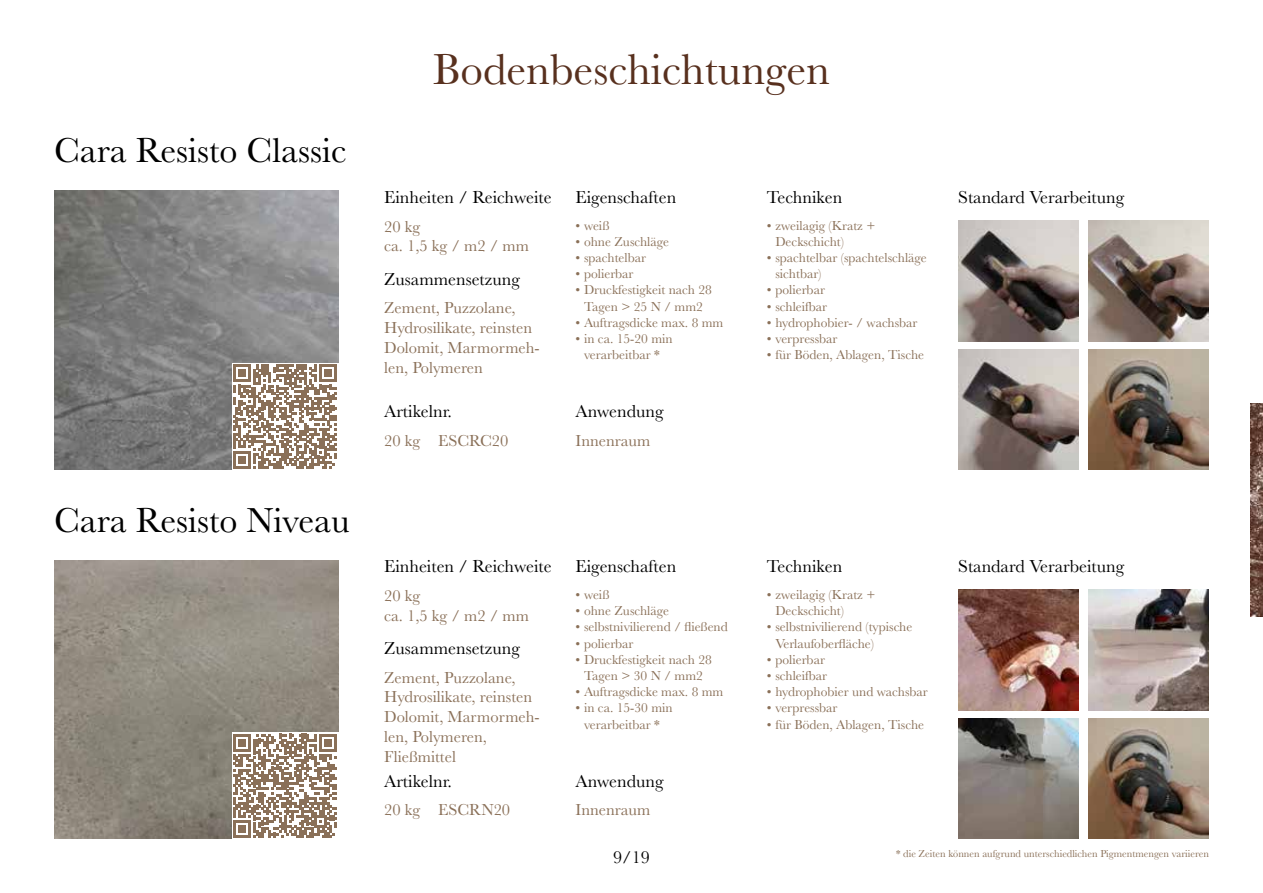
<style>
.page{position:relative;width:1263px;height:893px;background:#fff}
.page>*{position:absolute;margin:0;border:0;box-sizing:border-box;transform-origin:0 0}
.t1{font:45px "Baskerville";color:#58301e}
.t2{font:36px "Baskerville";color:#000}
.t3{font:18px "Baskerville";color:#000}
.t4{font:16.5px/19.8px "Baskerville";color:#8a7058}
.t5{font:13.5px/16.2px "Baskerville";color:#8a7058;text-align:center}
.t6{font:10.5px "Baskerville";color:#8a7058}
</style>
<div class="page">
<img style="left:1251px;top:404px;width:12px;height:213px">
<img style="left:54px;top:191px;width:284px;height:279px">
<img style="left:54px;top:560px;width:284px;height:279px">
<svg style="left:232px;top:363px;width:106px;height:107px"></svg>
<svg style="left:233px;top:364px;width:104px;height:104px"></svg>
<div style="left:232px;top:733px;width:106px;height:106px;background:#fff"></div>
<svg style="left:233px;top:734px;width:104px;height:104px"></svg>
<img style="left:958px;top:718px;width:121px;height:121px">
<img style="left:958px;top:590px;width:121px;height:121px">
<img style="left:1088px;top:718px;width:121px;height:121px">
<img style="left:1088px;top:590px;width:121px;height:121px">
<img style="left:958px;top:221px;width:121px;height:120px">
<img style="left:958px;top:349px;width:121px;height:121px">
<img style="left:1088px;top:221px;width:121px;height:120px">
<img style="left:1088px;top:349px;width:121px;height:121px">
<h2 class="t2" style="left:54px;top:128px;width:294px">Cara Resisto Classic</h2>
<h2 class="t2" style="left:54px;top:497px;width:297px">Cara Resisto Niveau</h2>
<h1 class="t1" style="left:433px;top:41px;width:399px">Bodenbeschichtungen</h1>
<h3 class="t3" style="left:384px;top:186px;width:169px">Einheiten / Reichweite</h3>
<p class="t4" style="left:384px;top:217px;width:146px">20 kg<br>ca. 1,5 kg / m2 / mm</p>
<h3 class="t3" style="left:384px;top:267px;width:137px">Zusammensetzung</h3>
<p class="t4" style="left:384px;top:298px;width:157px">Zement, Puzzolane,<br>Hydrosilikate, reinsten<br>Dolomit, Marmormeh&shy;len, Polymeren</p>
<h3 class="t3" style="left:384px;top:400px;width:69px">Artikelnr.</h3>
<p class="t4" style="left:384px;top:431px;width:126px">20 kg ESCRC20</p>
<h3 class="t3" style="left:575px;top:186px;width:102px">Eigenschaften</h3>
<p class="t5" style="left:575px;top:217px;width:35px">• weiß</p>
<p class="t5" style="left:575px;top:234px;width:95px">• ohne Zuschläge</p>
<p class="t5" style="left:575px;top:250px;width:72px">• spachtelbar</p>
<p class="t5" style="left:575px;top:266px;width:60px">• polierbar</p>
<p class="t5" style="left:575px;top:282px;width:138px">• Druckfestigkeit nach 28<br>Tagen &gt; 25 N / mm2</p>
<p class="t5" style="left:575px;top:315px;width:149px">• Auftragsdicke max. 8 mm</p>
<p class="t5" style="left:575px;top:331px;width:99px">• in ca. 15-20 min verarbeitbar *</p>
<h3 class="t3" style="left:575px;top:400px;width:89px">Anwendung</h3>
<p class="t4" style="left:575px;top:431px;width:76px">Innenraum</p>
<h3 class="t3" style="left:767px;top:186px;width:77px">Techniken</h3>
<p class="t5" style="left:775px;top:217px;width:102px;text-align:left;text-indent:-9px">• zweilagig (Kratz +<br>Deckschicht)</p>
<p class="t5" style="left:775px;top:250px;width:153px;text-align:left;text-indent:-9px">• spachtelbar (spachtelschläge sichtbar)</p>
<p class="t5" style="left:767px;top:282px;width:60px">• polierbar</p>
<p class="t5" style="left:767px;top:298px;width:62px">• schleifbar</p>
<p class="t5" style="left:767px;top:315px;width:152px">• hydrophobier- / wachsbar</p>
<p class="t5" style="left:767px;top:331px;width:72px">• verpressbar</p>
<p class="t5" style="left:767px;top:347px;width:159px">• für Böden, Ablagen, Tische</p>
<h3 class="t3" style="left:958px;top:186px;width:167px">Standard Verarbeitung</h3>
<h3 class="t3" style="left:384px;top:555px;width:169px">Einheiten / Reichweite</h3>
<p class="t4" style="left:384px;top:586px;width:146px">20 kg<br>ca. 1,5 kg / m2 / mm</p>
<h3 class="t3" style="left:384px;top:637px;width:137px">Zusammensetzung</h3>
<p class="t4" style="left:384px;top:668px;width:157px">Zement, Puzzolane,<br>Hydrosilikate, reinsten<br>Dolomit, Marmormeh&shy;len, Polymeren,<br>Fließmittel</p>
<h3 class="t3" style="left:384px;top:769px;width:69px">Artikelnr.</h3>
<p class="t4" style="left:384px;top:800px;width:128px">20 kg ESCRN20</p>
<h3 class="t3" style="left:575px;top:555px;width:102px">Eigenschaften</h3>
<p class="t5" style="left:575px;top:587px;width:35px">• weiß</p>
<p class="t5" style="left:575px;top:603px;width:95px">• ohne Zuschläge</p>
<p class="t5" style="left:575px;top:619px;width:154px">• selbstnivilierend / fließend</p>
<p class="t5" style="left:575px;top:635px;width:60px">• polierbar</p>
<p class="t5" style="left:575px;top:651px;width:138px">• Druckfestigkeit nach 28<br>Tagen &gt; 30 N / mm2</p>
<p class="t5" style="left:575px;top:684px;width:149px">• Auftragsdicke max. 8 mm</p>
<p class="t5" style="left:575px;top:700px;width:99px">• in ca. 15-30 min verarbeitbar *</p>
<h3 class="t3" style="left:575px;top:769px;width:89px">Anwendung</h3>
<p class="t4" style="left:575px;top:800px;width:76px">Innenraum</p>
<h3 class="t3" style="left:767px;top:555px;width:77px">Techniken</h3>
<p class="t5" style="left:775px;top:587px;width:102px;text-align:left;text-indent:-9px">• zweilagig (Kratz +<br>Deckschicht)</p>
<p class="t5" style="left:775px;top:619px;width:138px;text-align:left;text-indent:-9px">• selbstnivilierend (typische<br>Verlaufoberfläche)</p>
<p class="t5" style="left:767px;top:651px;width:60px">• polierbar</p>
<p class="t5" style="left:767px;top:668px;width:62px">• schleifbar</p>
<p class="t5" style="left:767px;top:684px;width:162px">• hydrophobier und wachsbar</p>
<p class="t5" style="left:767px;top:700px;width:72px">• verpressbar</p>
<p class="t5" style="left:767px;top:716px;width:159px">• für Böden, Ablagen, Tische</p>
<h3 class="t3" style="left:958px;top:555px;width:167px">Standard Verarbeitung</h3>
<h3 class="t3" style="left:613px;top:845px;width:38px">9/19</h3>
<p class="t6" style="left:896px;top:847px;width:314px">* die Zeiten können aufgrund unterschiedlichen Pigmentmengen variieren</p>
</div>
